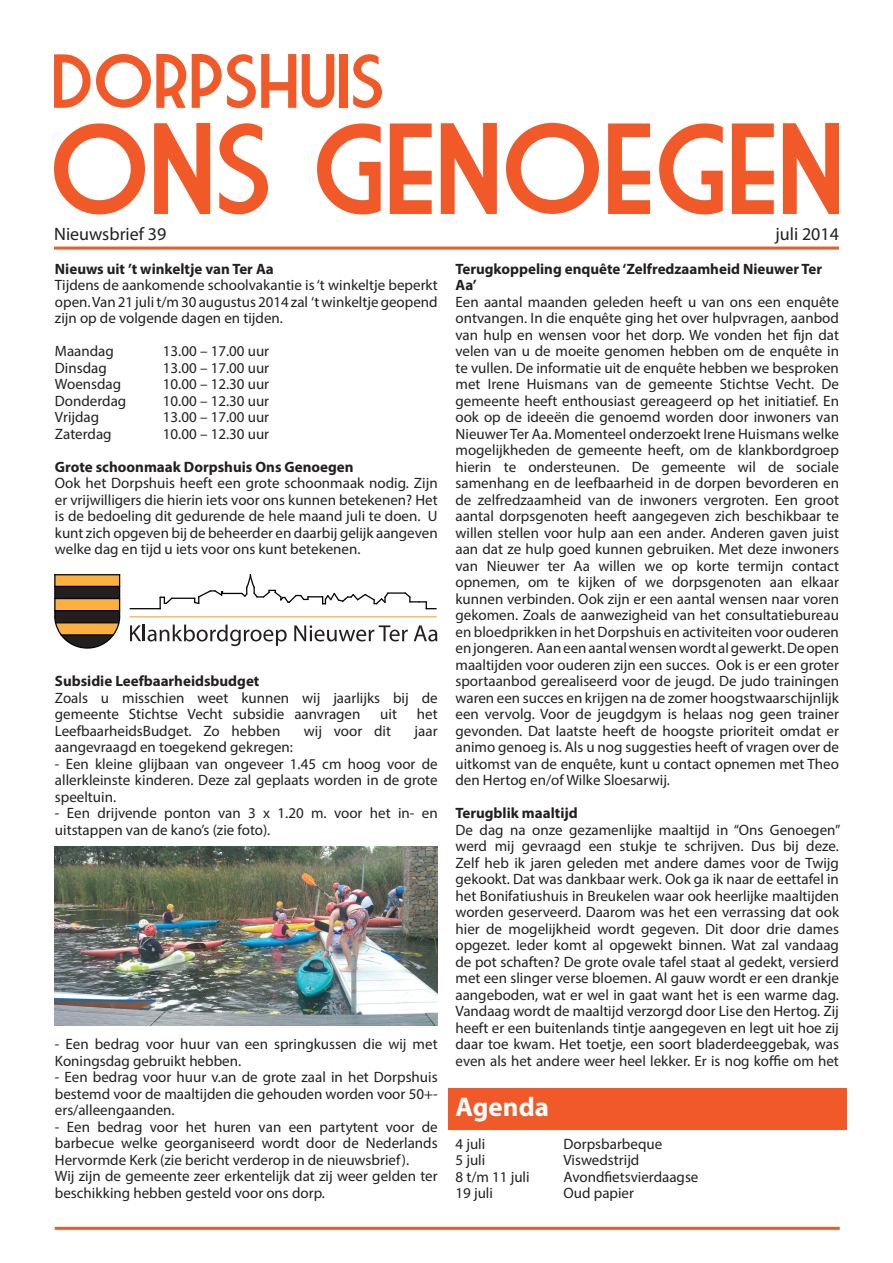
<style>
.page{position:relative;width:893px;height:1263px;background:#fff}
.page>*{position:absolute;margin:0;border:0;box-sizing:border-box;transform-origin:0 0}
.t1{font:700 27px "Myriad Pro";color:#fff}
.t2{font:18px "Myriad Pro";color:#231f20}
.t3{font:15px/16.5px "Myriad Pro";color:#231f20;text-align:justify}
.t4{font:700 15px/16.5px "Myriad Pro";color:#231f20}
</style>
<div class="page">
<div style="left:448px;top:1088px;width:399px;height:42px;background:#f15929"></div>
<hr style="left:54px;top:247px;width:785px;height:3px;background:#f15929">
<svg style="left:54px;top:123px;width:91px;height:91px"></svg>
<svg style="left:154px;top:123px;width:56px;height:91px"></svg>
<svg style="left:219px;top:123px;width:49px;height:91px"></svg>
<svg style="left:317px;top:123px;width:64px;height:91px"></svg>
<svg style="left:390px;top:124px;width:42px;height:90px"></svg>
<svg style="left:441px;top:123px;width:56px;height:91px"></svg>
<svg style="left:506px;top:123px;width:93px;height:91px"></svg>
<svg style="left:608px;top:124px;width:42px;height:90px"></svg>
<svg style="left:659px;top:123px;width:64px;height:91px"></svg>
<svg style="left:732px;top:124px;width:42px;height:90px"></svg>
<svg style="left:783px;top:123px;width:56px;height:91px"></svg>
<svg style="left:54px;top:54px;width:132px;height:54px"></svg>
<svg style="left:192px;top:54px;width:104px;height:54px"></svg>
<svg style="left:302px;top:54px;width:32px;height:54px"></svg>
<div style="left:340px;top:54px;width:8px;height:54px;background:#f15929"></div>
<svg style="left:353px;top:54px;width:29px;height:54px"></svg>
<hr style="left:55px;top:1227px;width:785px;height:3px;background:#f15929">
<svg style="left:130px;top:625px;width:157px;height:21px"></svg>
<svg style="left:294px;top:625px;width:114px;height:16px"></svg>
<svg style="left:414px;top:625px;width:23px;height:16px"></svg>
<div style="left:55px;top:575px;width:65px;height:11px;background:#fbb03f"></div>
<div style="left:55px;top:586px;width:65px;height:12px;background:#231f20"></div>
<div style="left:55px;top:598px;width:65px;height:13px;background:#fbb03f"></div>
<hr style="left:130px;top:608px;width:31px;height:1px;background:#040503">
<svg style="left:160px;top:574px;width:277px;height:35px"></svg>
<hr style="left:54px;top:574px;width:1px;height:44px;background:#040503">
<hr style="left:119px;top:574px;width:1px;height:44px;background:#040503">
<svg style="left:54px;top:611px;width:67px;height:38px"></svg>
<hr style="left:54px;top:574px;width:66px;height:1px;background:#040503">
<hr style="left:54px;top:586px;width:66px;height:1px;background:#040503">
<hr style="left:54px;top:598px;width:66px;height:1px;background:#040503">
<hr style="left:54px;top:610px;width:66px;height:1px;background:#040503">
<hr style="left:55px;top:622px;width:64px;height:1px;background:#040503">
<hr style="left:61px;top:634px;width:53px;height:1px;background:#040503">
<hr style="left:130px;top:616px;width:307px;height:1px;background:#fbb03f">
<img style="left:54px;top:846px;width:383px;height:179px">
<p class="t2" style="left:54px;top:223px;width:114px">Nieuwsbrief 39</p>
<p class="t2" style="left:775px;top:223px;width:65px">juli 2014</p>
<p class="t4" style="left:55px;top:260px;width:220px">Nieuws uit ’t winkeltje van Ter Aa</p>
<p class="t3" style="left:55px;top:276px;width:384px">Tijdens de aankomende schoolvakantie is ‘t winkeltje beperkt open. Van 21 juli t/m 30 augustus 2014 zal ‘t winkeltje geopend zijn op de volgende dagen en tijden.</p>
<p class="t3" style="left:55px;top:342px;width:61px">Maandag</p>
<p class="t3" style="left:163px;top:342px;width:108px">13.00 – 17.00 uur</p>
<p class="t3" style="left:55px;top:359px;width:53px">Dinsdag</p>
<p class="t3" style="left:163px;top:359px;width:108px">13.00 – 17.00 uur</p>
<p class="t3" style="left:55px;top:375px;width:68px">Woensdag</p>
<p class="t3" style="left:163px;top:375px;width:108px">10.00 – 12.30 uur</p>
<p class="t3" style="left:55px;top:392px;width:73px">Donderdag</p>
<p class="t3" style="left:163px;top:392px;width:108px">10.00 – 12.30 uur</p>
<p class="t3" style="left:55px;top:408px;width:46px">Vrijdag</p>
<p class="t3" style="left:163px;top:408px;width:108px">13.00 – 17.00 uur</p>
<p class="t3" style="left:55px;top:425px;width:58px">Zaterdag</p>
<p class="t3" style="left:163px;top:425px;width:108px">10.00 – 12.30 uur</p>
<p class="t4" style="left:55px;top:458px;width:300px">Grote schoonmaak Dorpshuis Ons Genoegen</p>
<p class="t3" style="left:55px;top:474px;width:384px">Ook het Dorpshuis heeft een grote schoonmaak nodig. Zijn er vrijwilligers die hierin iets voor ons kunnen betekenen? Het is de bedoeling dit gedurende de hele maand juli te doen. U kunt zich opgeven bij de beheerder en daarbij gelijk aangeven welke dag en tijd u iets voor ons kunt betekenen.</p>
<p class="t4" style="left:455px;top:260px;width:368px">Terugkoppeling enquête ‘Zelfredzaamheid Nieuwer Ter<br>Aa’</p>
<p class="t3" style="left:455px;top:293px;width:385px">Een aantal maanden geleden heeft u van ons een enquête ontvangen. In die enquête ging het over hulpvragen, aanbod van hulp en wensen voor het dorp. We vonden het fijn dat velen van u de moeite genomen hebben om de enquête in te vullen. De informatie uit de enquête hebben we besproken met Irene Huismans van de gemeente Stichtse Vecht. De gemeente heeft enthousiast gereageerd op het initiatief. En ook op de ideeën die genoemd worden door inwoners van Nieuwer Ter Aa. Momenteel onderzoekt Irene Huismans welke mogelijkheden de gemeente heeft, om de klankbordgroep hierin te ondersteunen. De gemeente wil de sociale samenhang en de leefbaarheid in de dorpen bevorderen en de zelfredzaamheid van de inwoners vergroten. Een groot aantal dorpsgenoten heeft aangegeven zich beschikbaar te willen stellen voor hulp aan een ander. Anderen gaven juist aan dat ze hulp goed kunnen gebruiken. Met deze inwoners van Nieuwer ter Aa willen we op korte termijn contact opnemen, om te kijken of we dorpsgenoten aan elkaar kunnen verbinden. Ook zijn er een aantal wensen naar voren gekomen. Zoals de aanwezigheid van het consultatiebureau en bloedprikken in het Dorpshuis en activiteiten voor ouderen en jongeren. Aan een aantal wensen wordt al gewerkt. De open maaltijden voor ouderen zijn een succes. Ook is er een groter sportaanbod gerealiseerd voor de jeugd. De judo trainingen waren een succes en krijgen na de zomer hoogstwaarschijnlijk een vervolg. Voor de jeugdgym is helaas nog geen trainer gevonden. Dat laatste heeft de hoogste prioriteit omdat er animo genoeg is. Als u nog suggesties heeft of vragen over de uitkomst van de enquête, kunt u contact opnemen met Theo den Hertog en/of Wilke Sloesarwij.</p>
<p class="t4" style="left:455px;top:804px;width:124px">Terugblik maaltijd</p>
<p class="t3" style="left:455px;top:821px;width:386px">De dag na onze gezamenlijke maaltijd in “Ons Genoegen” werd mij gevraagd een stukje te schrijven. Dus bij deze.<br>Zelf heb ik jaren geleden met andere dames voor de Twijg gekookt. Dat was dankbaar werk. Ook ga ik naar de eettafel in het Bonifatiushuis in Breukelen waar ook heerlijke maaltijden worden geserveerd. Daarom was het een verrassing dat ook hier de mogelijkheid wordt gegeven. Dit door drie dames opgezet. Ieder komt al opgewekt binnen. Wat zal vandaag de pot schaften? De grote ovale tafel staat al gedekt, versierd met een slinger verse bloemen. Al gauw wordt er een drankje aangeboden, wat er wel in gaat want het is een warme dag.<br>Vandaag wordt de maaltijd verzorgd door Lise den Hertog. Zij heeft er een buitenlands tintje aangegeven en legt uit hoe zij daar toe kwam. Het toetje, een soort bladerdeeggebak, was even als het andere weer heel lekker. Er is nog koffie om het</p>
<h1 class="t1" style="left:455px;top:1089px;width:95px">Agenda</h1>
<p class="t3" style="left:455px;top:1135px;width:31px">4 juli</p>
<p class="t3" style="left:563px;top:1135px;width:100px">Dorpsbarbeque</p>
<p class="t3" style="left:455px;top:1152px;width:31px">5 juli</p>
<p class="t3" style="left:563px;top:1152px;width:77px">Viswedstrijd</p>
<p class="t3" style="left:455px;top:1168px;width:76px">8 t/m 11 juli</p>
<p class="t3" style="left:563px;top:1168px;width:136px">Avondfietsvierdaagse</p>
<p class="t3" style="left:455px;top:1185px;width:39px">19 juli</p>
<p class="t3" style="left:563px;top:1185px;width:72px">Oud papier</p>
<p class="t4" style="left:55px;top:672px;width:206px">Subsidie Leefbaarheidsbudget</p>
<p class="t3" style="left:55px;top:689px;width:384px">Zoals u misschien weet kunnen wij jaarlijks bij de gemeente Stichtse Vecht subsidie aanvragen</p>
<p class="t3" style="left:380px;top:705px;width:18px">uit</p>
<p class="t3" style="left:417px;top:705px;width:22px">het</p>
<p class="t3" style="left:55px;top:722px;width:227px">LeefbaarheidsBudget. Zo hebben</p>
<p class="t3" style="left:304px;top:722px;width:89px">wij voor dit</p>
<p class="t3" style="left:415px;top:722px;width:25px">jaar</p>
<p class="t3" style="left:55px;top:738px;width:240px">aangevraagd en toegekend gekregen:</p>
<p class="t3" style="left:55px;top:755px;width:384px">- Een kleine glijbaan van ongeveer 1.45 cm hoog voor de allerkleinste kinderen. Deze zal geplaats worden in de grote speeltuin.</p>
<p class="t3" style="left:55px;top:804px;width:384px">- Een drijvende ponton van 3 x 1.20 m. voor het in- en uitstappen van de kano’s (zie foto).</p>
<p class="t3" style="left:55px;top:1035px;width:384px">- Een bedrag voor huur van een springkussen die wij met<br>Koningsdag gebruikt hebben.</p>
<p class="t3" style="left:55px;top:1068px;width:384px">- Een bedrag voor huur v.an de grote zaal in het Dorpshuis bestemd voor de maaltijden die gehouden worden voor 50+- ers/alleengaanden.</p>
<p class="t3" style="left:55px;top:1118px;width:384px;text-align:left">- Een bedrag voor het huren van een partytent voor de barbecue welke georganiseerd wordt door de Nederlands Hervormde Kerk (zie bericht verderop in de nieuwsbrief).<br>Wij zijn de gemeente zeer erkentelijk dat zij weer gelden ter beschikking hebben gesteld voor ons dorp.</p>
</div>
